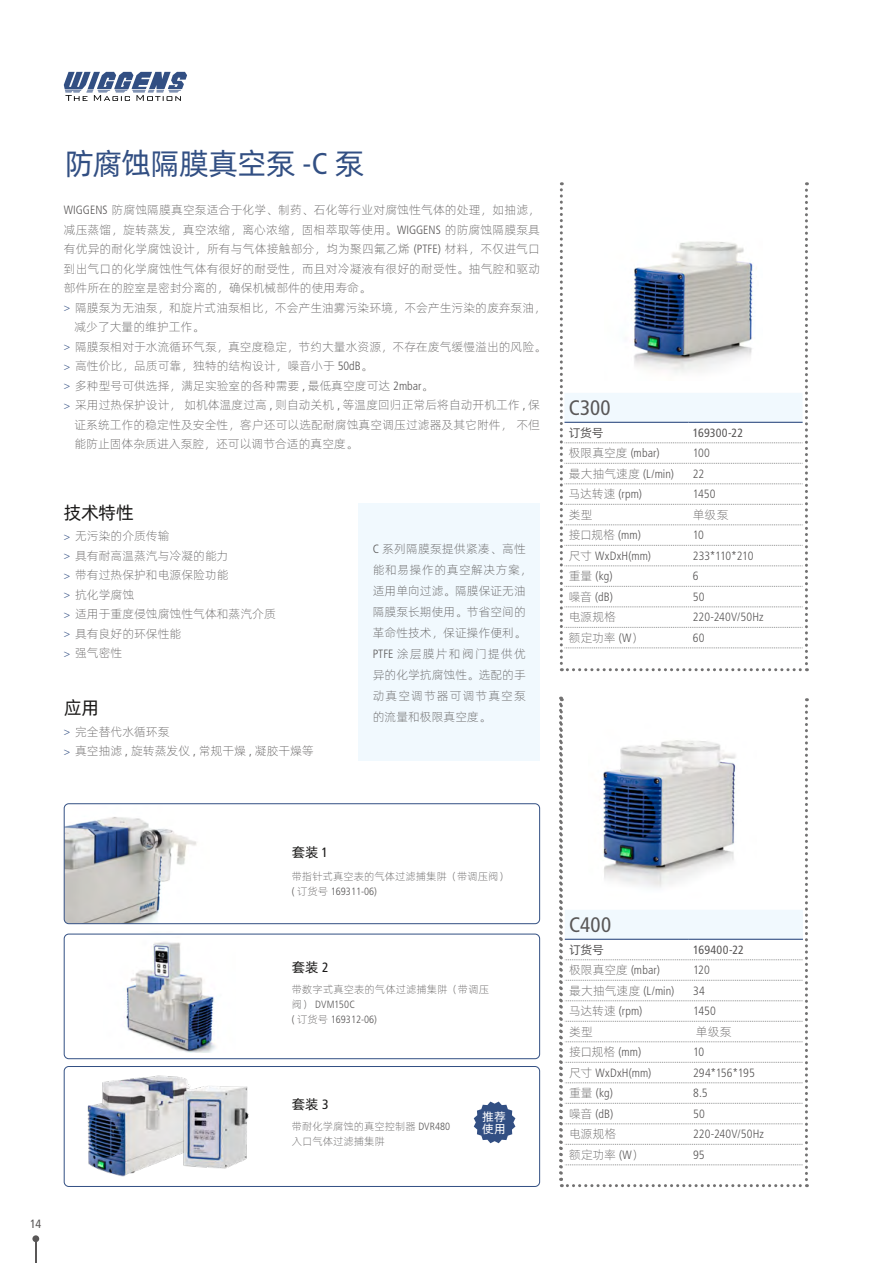
<style>
.page{position:relative;width:893px;height:1263px;background:#fff}
.page>*{position:absolute;margin:0;border:0;box-sizing:border-box;transform-origin:0 0}
.二级目录{font:30px "Alibaba Pu Hui Ti";letter-spacing:-.02em;color:#324f83}
.W-正文-无项目符号{font:condensed 21px "Frutiger LT Std";letter-spacing:.01em;color:#595757}
.W-正文-无项目符号-2{font:18px "Alibaba Pu Hui Ti";letter-spacing:-.01em;color:#191817}
.W-正文-无项目符号-3{font:13.5px "Alibaba Pu Hui Ti";color:#191817}
.W-正文-无项目符号-8{font:300 12px/21px "Alibaba Pu Hui Ti";color:#595757;text-align:justify}
.W-正文-无项目符号-4{font:300 condensed 12px "Frutiger LT Std";letter-spacing:.01em;color:#595757}
.t1{font:condensed 12px "Frutiger LT Std";letter-spacing:.01em;color:#595757}
.W-正文-无项目符号-5{font:300 condensed 12px "Frutiger LT Std";letter-spacing:-.025em;color:#595757}
.t2{font:12px "Alibaba Pu Hui Ti";letter-spacing:-.02em;color:#595757}
.W-正文-无项目符号-6{font:300 12px "Alibaba Pu Hui Ti";color:#595757}
.W-正文-无项目符号-7{font:11.85px "Alibaba Pu Hui Ti";color:#fff}
.W-正文-无项目符号-9{font:300 10.5px/15px "Alibaba Pu Hui Ti";color:#595757}
.W-正文-无项目符号-10{font:300 condensed 10.5px "Frutiger LT Std";color:#595757}
.s1{font-family:"Frutiger LT Std";font-stretch:condensed}
.s2{font-family:"Helvetica Neue LT Std";font-stretch:condensed;font-size:10.5px;color:#324f83}
.s3{font-family:"Frutiger LT Std";font-stretch:condensed;font-size:10.5px;color:#324f83}
.s4{font-family:"Alibaba Pu Hui Ti";font-stretch:normal}
</style>
<div class="page">
<svg style="left:64px;top:72px;width:123px;height:29px"></svg>
<div style="left:32px;top:1235px;width:7px;height:7px;background:#595757;border-radius:50%"></div>
<hr style="left:35px;top:1241px;width:2px;height:22px;background:#595757">
<div style="left:64px;top:1066px;width:476px;height:121px;border:1px solid #324f83;border-radius:5px"></div>
<svg style="left:560px;top:182px;width:248px;height:489px"></svg>
<svg style="left:559px;top:697px;width:249px;height:490px"></svg>
<svg style="left:474px;top:1101px;width:41px;height:42px"></svg>
<img style="left:103px;top:933px;width:132px;height:119px">
<img style="left:64px;top:805px;width:133px;height:119px">
<div style="left:64px;top:803px;width:476px;height:121px;border:1px solid #324f83;border-radius:5px"></div>
<div style="left:64px;top:934px;width:476px;height:125px;border:1px solid #324f83;border-radius:5px"></div>
<img style="left:87px;top:1075px;width:99px;height:102px">
<img style="left:178px;top:1079px;width:71px;height:98px">
<div style="left:359px;top:504px;width:181px;height:257px;background:#f1f9fe"></div>
<img style="left:588px;top:722px;width:169px;height:178px">
<p class="二级目录" style="left:65px;top:141px;width:301px">防腐蚀隔膜真空泵 <span class="s1">-C</span> 泵</p>
<p class="W-正文-无项目符号-8" style="left:64px;top:200px;width:478px;line-height:19.5px"><span class="s1">WIGGENS</span> 防腐蚀隔膜真空泵适合于化学、制药、石化等行业对腐蚀性气体的处理，如抽滤，减压蒸馏，旋转蒸发，真空浓缩，离心浓缩，固相萃取等使用。<span class="s1">WIGGENS</span> 的防腐蚀隔膜泵具有优异的耐化学腐蚀设计，所有与气体接触部分，均为聚四氟乙烯 <span class="s1">(PTFE)</span> 材料，不仅进气口到出气口的化学腐蚀性气体有很好的耐受性，而且对冷凝液有很好的耐受性。抽气腔和驱动部件所在的腔室是密封分离的，确保机械部件的使用寿命。</p>
<p class="W-正文-无项目符号-8" style="left:74px;top:297px;width:473px;line-height:19.5px;text-indent:-11px"><span class="s2">&gt;</span> 隔膜泵为无油泵，和旋片式油泵相比，不会产生油雾污染环境，不会产生污染的废弃泵油，减少了大量的维护工作。</p>
<p class="W-正文-无项目符号-8" style="left:64px;top:335px;width:484px"><span class="s2">&gt;</span> 隔膜泵相对于水流循环气泵，真空度稳定，节约大量水资源，不存在废气缓慢溢出的风险。</p>
<p class="W-正文-无项目符号-8" style="left:64px;top:355px;width:310px"><span class="s2">&gt;</span> 高性价比，品质可靠，独特的结构设计，噪音小于 <span class="s1">50dB</span>。</p>
<p class="W-正文-无项目符号-8" style="left:64px;top:374px;width:371px"><span class="s2">&gt;</span> 多种型号可供选择，满足实验室的各种需要 <span class="s1">,</span> 最低真空度可达 <span class="s1">2mbar</span>。</p>
<p class="W-正文-无项目符号-8" style="left:74px;top:395px;width:467px;line-height:19.5px;text-indent:-11px"><span class="s2">&gt;</span> 采用过热保护设计，如机体温度过高 <span class="s1">,</span> 则自动关机 <span class="s1">,</span> 等温度回归正常后将自动开机工作 <span class="s1">,</span> 保证系统工作的稳定性及安全性，客户还可以选配耐腐蚀真空调压过滤器及其它附件，不但能防止固体杂质进入泵腔，还可以调节合适的真空度。</p>
<p class="W-正文-无项目符号-2" style="left:64px;top:499px;width:71px">技术特性</p>
<p class="W-正文-无项目符号-8" style="left:64px;top:525px;width:107px"><span class="s3">&gt;</span> 无污染的介质传输</p>
<p class="W-正文-无项目符号-8" style="left:64px;top:544px;width:166px"><span class="s3">&gt;</span> 具有耐高温蒸汽与冷凝的能力</p>
<p class="W-正文-无项目符号-8" style="left:64px;top:564px;width:166px"><span class="s3">&gt;</span> 带有过热保护和电源保险功能</p>
<p class="W-正文-无项目符号-8" style="left:64px;top:583px;width:72px"><span class="s3">&gt;</span> 抗化学腐蚀</p>
<p class="W-正文-无项目符号-8" style="left:64px;top:603px;width:214px"><span class="s3">&gt;</span> 适用于重度侵蚀腐蚀性气体和蒸汽介质</p>
<p class="W-正文-无项目符号-8" style="left:64px;top:622px;width:119px"><span class="s3">&gt;</span> 具有良好的环保性能</p>
<p class="W-正文-无项目符号-8" style="left:64px;top:642px;width:60px"><span class="s3">&gt;</span> 强气密性</p>
<p class="W-正文-无项目符号-2" style="left:64px;top:694px;width:37px">应用</p>
<p class="W-正文-无项目符号-8" style="left:64px;top:720px;width:107px"><span class="s3">&gt;</span> 完全替代水循环泵</p>
<p class="W-正文-无项目符号-8" style="left:64px;top:740px;width:252px"><span class="s3">&gt;</span> 真空抽滤 <span class="s1">,</span> 旋转蒸发仪 <span class="s1">,</span> 常规干燥 <span class="s1">,</span> 凝胶干燥等</p>
<p class="W-正文-无项目符号-8" style="left:373px;top:537px;width:161px;text-align:left"><span class="s1">C</span> 系列隔膜泵提供紧凑、高性能和易操作的真空解决方案，适用单向过滤。隔膜保证无油隔膜泵长期使用。节省空间的革命性技术，保证操作便利。<br><span class="s1">PTFE</span> 涂层膜片和阀门提供优异的化学抗腐蚀性。选配的手动真空调节器可调节真空泵的流量和极限真空度。</p>
<p class="W-正文-无项目符号" style="left:569px;top:395px;width:43px">C300</p>
<p class="t2" style="left:569px;top:423px;width:36px">订货号</p>
<p class="t1" style="left:693px;top:426px;width:52px">169300-22</p>
<p class="W-正文-无项目符号-4" style="left:569px;top:446px;width:92px"><span class="s4">极限真空度</span> (mbar)</p>
<p class="W-正文-无项目符号-4" style="left:693px;top:446px;width:19px">100</p>
<p class="W-正文-无项目符号-4" style="left:569px;top:467px;width:107px"><span class="s4">最大抽气速度</span> (L/min)</p>
<p class="W-正文-无项目符号-4" style="left:693px;top:467px;width:13px">22</p>
<p class="W-正文-无项目符号-4" style="left:569px;top:487px;width:75px"><span class="s4">马达转速</span> (rpm)</p>
<p class="W-正文-无项目符号-4" style="left:693px;top:487px;width:24px">1450</p>
<p class="W-正文-无项目符号-8" style="left:569px;top:503px;width:25px">类型</p>
<p class="W-正文-无项目符号-8" style="left:693px;top:503px;width:37px">单级泵</p>
<p class="W-正文-无项目符号-8" style="left:569px;top:524px;width:74px">接口规格 <span class="s1">(mm)</span></p>
<p class="W-正文-无项目符号-4" style="left:693px;top:528px;width:13px">10</p>
<p class="W-正文-无项目符号-4" style="left:569px;top:549px;width:84px"><span class="s4">尺寸</span> WxDxH(mm)</p>
<p class="W-正文-无项目符号-5" style="left:693px;top:549px;width:62px">233*110*210</p>
<p class="W-正文-无项目符号-4" style="left:569px;top:569px;width:45px"><span class="s4">重量</span> (kg)</p>
<p class="W-正文-无项目符号-4" style="left:693px;top:569px;width:7px">6</p>
<p class="W-正文-无项目符号-4" style="left:569px;top:590px;width:46px"><span class="s4">噪音</span> (dB)</p>
<p class="W-正文-无项目符号-4" style="left:693px;top:590px;width:13px">50</p>
<p class="W-正文-无项目符号-8" style="left:569px;top:606px;width:49px">电源规格</p>
<p class="W-正文-无项目符号-4" style="left:693px;top:610px;width:72px">220-240V/50Hz</p>
<p class="W-正文-无项目符号-8" style="left:569px;top:626px;width:76px">额定功率 <span class="s1">(W</span>）</p>
<p class="W-正文-无项目符号-4" style="left:693px;top:631px;width:13px">60</p>
<p class="t1" style="left:30px;top:1217px;width:13px">14</p>
<p class="W-正文-无项目符号-3" style="left:292px;top:842px;width:38px">套装<span class="s1">1</span></p>
<p class="W-正文-无项目符号-9" style="left:292px;top:868px;width:218px">带指针式真空表的气体过滤捕集阱（带调压阀）</p>
<p class="W-正文-无项目符号-10" style="left:292px;top:885px;width:87px">( <span class="s4">订货号</span> 169311-06)</p>
<p class="W-正文-无项目符号-3" style="left:292px;top:957px;width:38px">套装 <span class="s1">2</span></p>
<p class="W-正文-无项目符号-9" style="left:292px;top:981px;width:199px">带数字式真空表的气体过滤捕集阱（带调压阀） <span class="s1">DVM150C</span></p>
<p class="W-正文-无项目符号-10" style="left:292px;top:1013px;width:87px">( <span class="s4">订货号</span> 169312-06)</p>
<p class="W-正文-无项目符号-3" style="left:292px;top:1094px;width:38px">套装 <span class="s1">3</span></p>
<p class="W-正文-无项目符号-7" style="left:482px;top:1107px;width:25px">推荐</p>
<p class="W-正文-无项目符号-9" style="left:292px;top:1118px;width:160px">带耐化学腐蚀的真空控制器 <span class="s1">DVR480</span></p>
<p class="W-正文-无项目符号-7" style="left:482px;top:1119px;width:25px">使用</p>
<p class="W-正文-无项目符号-9" style="left:292px;top:1133px;width:94px">入口气体过滤捕集阱</p>
<p class="W-正文-无项目符号" style="left:569px;top:912px;width:44px">C400</p>
<p class="t2" style="left:569px;top:940px;width:36px">订货号</p>
<p class="t1" style="left:693px;top:942px;width:52px">169400-22</p>
<p class="W-正文-无项目符号-4" style="left:569px;top:963px;width:92px"><span class="s4">极限真空度</span> (mbar)</p>
<p class="W-正文-无项目符号-4" style="left:693px;top:963px;width:18px">120</p>
<p class="W-正文-无项目符号-4" style="left:569px;top:984px;width:107px"><span class="s4">最大抽气速度</span> (L/min)</p>
<p class="W-正文-无项目符号-4" style="left:693px;top:984px;width:13px">34</p>
<p class="W-正文-无项目符号-4" style="left:569px;top:1004px;width:75px"><span class="s4">马达转速</span> (rpm)</p>
<p class="W-正文-无项目符号-4" style="left:693px;top:1004px;width:24px">1450</p>
<p class="W-正文-无项目符号-8" style="left:569px;top:1020px;width:25px">类型</p>
<p class="W-正文-无项目符号-6" style="left:696px;top:1022px;width:37px">单级泵</p>
<p class="W-正文-无项目符号-8" style="left:569px;top:1041px;width:74px">接口规格 <span class="s1">(mm)</span></p>
<p class="W-正文-无项目符号-4" style="left:693px;top:1045px;width:13px">10</p>
<p class="W-正文-无项目符号-4" style="left:569px;top:1066px;width:84px"><span class="s4">尺寸</span> WxDxH(mm)</p>
<p class="W-正文-无项目符号-4" style="left:693px;top:1066px;width:63px">294*156*195</p>
<p class="W-正文-无项目符号-4" style="left:569px;top:1086px;width:45px"><span class="s4">重量</span> (kg)</p>
<p class="W-正文-无项目符号-4" style="left:693px;top:1086px;width:16px">8.5</p>
<p class="W-正文-无项目符号-4" style="left:569px;top:1107px;width:46px"><span class="s4">噪音</span> (dB)</p>
<p class="W-正文-无项目符号-4" style="left:693px;top:1107px;width:13px">50</p>
<p class="W-正文-无项目符号-8" style="left:569px;top:1123px;width:49px">电源规格</p>
<p class="W-正文-无项目符号-4" style="left:693px;top:1127px;width:72px">220-240V/50Hz</p>
<p class="W-正文-无项目符号-8" style="left:569px;top:1143px;width:76px">额定功率 <span class="s1">(W</span>）</p>
<p class="W-正文-无项目符号-4" style="left:693px;top:1148px;width:13px">95</p>
</div>
